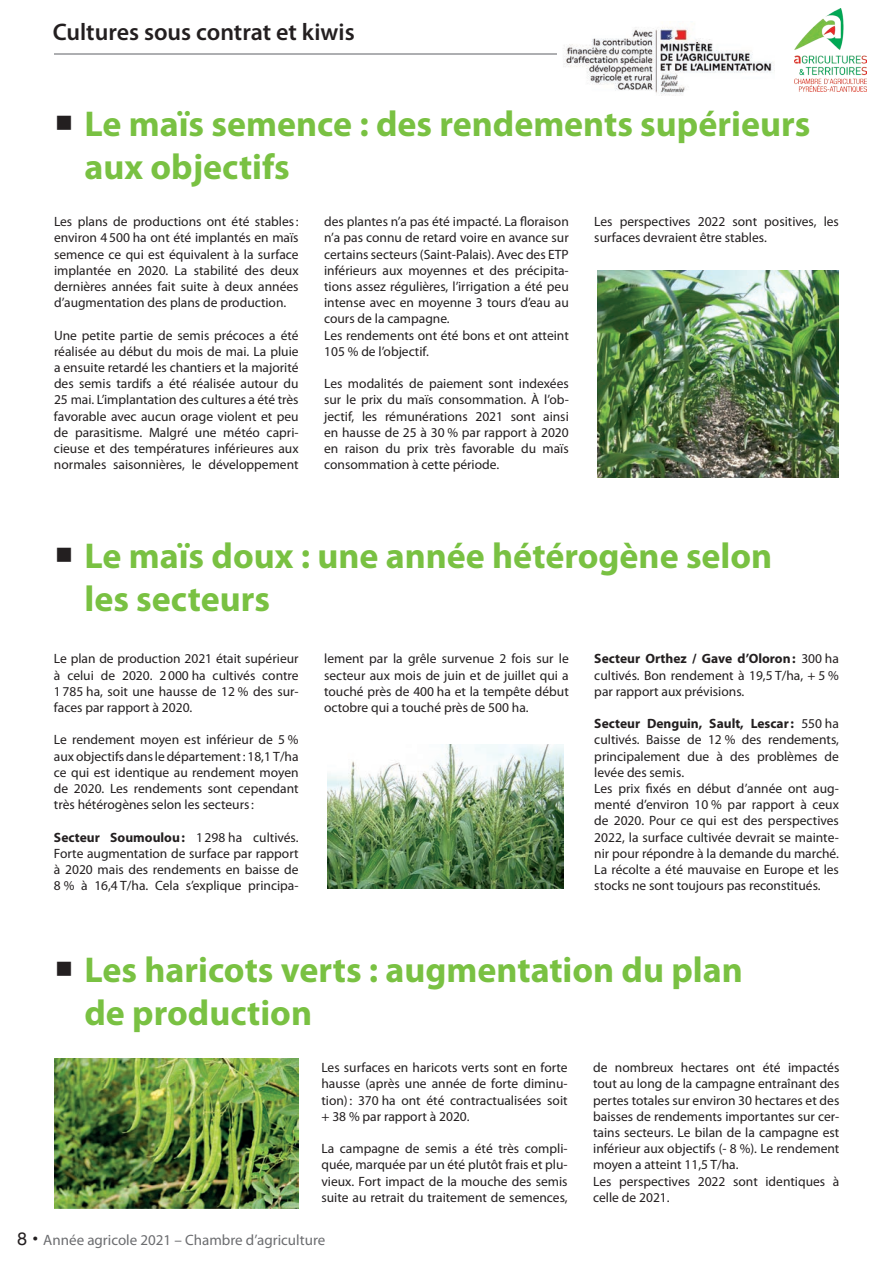
<style>
.page{position:relative;width:893px;height:1263px;background:#fff}
.page>*{position:absolute;margin:0;border:0;box-sizing:border-box;transform-origin:0 0}
.t1{font:700 36px/43.2px "Myriad Pro";color:#79c142}
.t2{font:600 24px "Myriad Pro";color:#231f20}
.t3{font:15px "Myriad Pro";color:#6c6d70}
.t4{font:13.5px/16.2px "Myriad Pro";color:#231f20;text-align:justify}
.s1{color:#231f20}
.s2{font-weight:700}
.s3{font-family:"Helvetica Neue";font-size:18px;color:#231f20}
</style>
<div class="page">
<hr style="left:54px;top:53px;width:505px;height:2px;background:#939598">
<img style="left:327px;top:744px;width:236px;height:145px">
<img style="left:597px;top:270px;width:242px;height:207px">
<img style="left:54px;top:1058px;width:244px;height:151px">
<img style="left:557px;top:27px;width:218px;height:67px">
<img style="left:795px;top:9px;width:72px;height:82px">
<h2 class="t2" style="left:53px;top:19px;width:303px">Cultures sous contrat et kiwis</h2>
<h1 class="t1" style="left:84px;top:103px;width:727px;text-indent:-30px"><span class="s1">○</span> Le maïs semence : des rendements supérieurs aux objectifs</h1>
<p class="t4" style="left:54px;top:214px;width:246px">Les plans de productions ont été stables: environ 4500 ha ont été implantés en maïs semence ce qui est équivalent à la surface implantée en 2020. La stabilité des deux dernières années fait suite à deux années d’augmentation des plans de production.</p>
<p class="t4" style="left:54px;top:327px;width:246px">Une petite partie de semis précoces a été réalisée au début du mois de mai. La pluie a ensuite retardé les chantiers et la majorité des semis tardifs a été réalisée autour du 25 mai. L’implantation des cultures a été très favorable avec aucun orage violent et peu de parasitisme. Malgré une météo capri&shy;cieuse et des températures inférieures aux normales saisonnières, le développement</p>
<p class="t4" style="left:324px;top:214px;width:246px;text-align:left">des plantes n’a pas été impacté. La floraison n’a pas connu de retard voire en avance sur certains secteurs (Saint-Palais). Avec des ETP inférieurs aux moyennes et des précipita&shy;tions assez régulières, l’irrigation a été peu intense avec en moyenne 3 tours d’eau au cours de la campagne.<br>Les rendements ont été bons et ont atteint 105 % de l’objectif.</p>
<p class="t4" style="left:324px;top:376px;width:246px">Les modalités de paiement sont indexées sur le prix du maïs consommation. À l’ob&shy;jectif, les rémunérations 2021 sont ainsi en hausse de 25 à 30 % par rapport à 2020 en raison du prix très favorable du maïs consommation à cette période.</p>
<p class="t4" style="left:594px;top:214px;width:246px">Les perspectives 2022 sont positives, les surfaces devraient être stables.</p>
<h1 class="t1" style="left:84px;top:535px;width:689px;text-indent:-30px"><span class="s1">○</span> Le maïs doux : une année hétérogène selon les secteurs</h1>
<p class="t4" style="left:54px;top:651px;width:246px">Le plan de production 2021 était supérieur à celui de 2020. 2000 ha cultivés contre 1785 ha, soit une hausse de 12 % des sur&shy;faces par rapport à 2020.</p>
<p class="t4" style="left:54px;top:732px;width:246px">Le rendement moyen est inférieur de 5 % aux objectifs dans le département: 18,1 T/ha ce qui est identique au rendement moyen de 2020. Les rendements sont cependant très hétérogènes selon les secteurs:</p>
<p class="t4" style="left:54px;top:829px;width:246px"><span class="s2">Secteur Soumoulou:</span> 1298 ha cultivés.<br>Forte augmentation de surface par rapport à 2020 mais des rendements en baisse de 8 % à 16,4 T/ha. Cela s’explique principa-</p>
<p class="t4" style="left:324px;top:651px;width:246px">lement par la grêle survenue 2 fois sur le secteur aux mois de juin et de juillet qui a touché près de 400 ha et la tempête début octobre qui a touché près de 500 ha.</p>
<p class="t4" style="left:594px;top:651px;width:246px"><span class="s2">Secteur Orthez / Gave d’Oloron:</span> 300 ha cultivés. Bon rendement à 19,5 T/ha, + 5 % par rapport aux prévisions.</p>
<p class="t4" style="left:594px;top:716px;width:246px;text-align:left"><span class="s2">Secteur Denguin, Sault, Lescar:</span> 550 ha cultivés. Baisse de 12 % des rendements, principalement due à des problèmes de levée des semis.<br>Les prix fixés en début d’année ont aug&shy;menté d’environ 10 % par rapport à ceux de 2020. Pour ce qui est des perspectives 2022, la surface cultivée devrait se mainte&shy;nir pour répondre à la demande du marché.<br>La récolte a été mauvaise en Europe et les stocks ne sont toujours pas reconstitués.</p>
<h1 class="t1" style="left:84px;top:949px;width:660px;text-indent:-30px"><span class="s1">○</span> Les haricots verts : augmentation du plan de production</h1>
<p class="t4" style="left:321px;top:1060px;width:248px">Les surfaces en haricots verts sont en forte hausse (après une année de forte diminu&shy;tion): 370 ha ont été contractualisées soit + 38 % par rapport à 2020.</p>
<p class="t4" style="left:321px;top:1141px;width:248px">La campagne de semis a été très compli&shy;quée, marquée par un été plutôt frais et plu&shy;vieux. Fort impact de la mouche des semis suite au retrait du traitement de semences,</p>
<p class="t3" style="left:17px;top:1232px;width:310px"><span class="s3">8 •</span> Année agricole 2021 – Chambre d’agriculture</p>
<p class="t4" style="left:593px;top:1060px;width:248px;text-align:left">de nombreux hectares ont été impactés tout au long de la campagne entraînant des pertes totales sur environ 30 hectares et des baisses de rendements importantes sur cer&shy;tains secteurs. Le bilan de la campagne est inférieur aux objectifs (- 8 %). Le rendement moyen a atteint 11,5 T/ha.<br>Les perspectives 2022 sont identiques à celle de 2021.</p>
</div>
